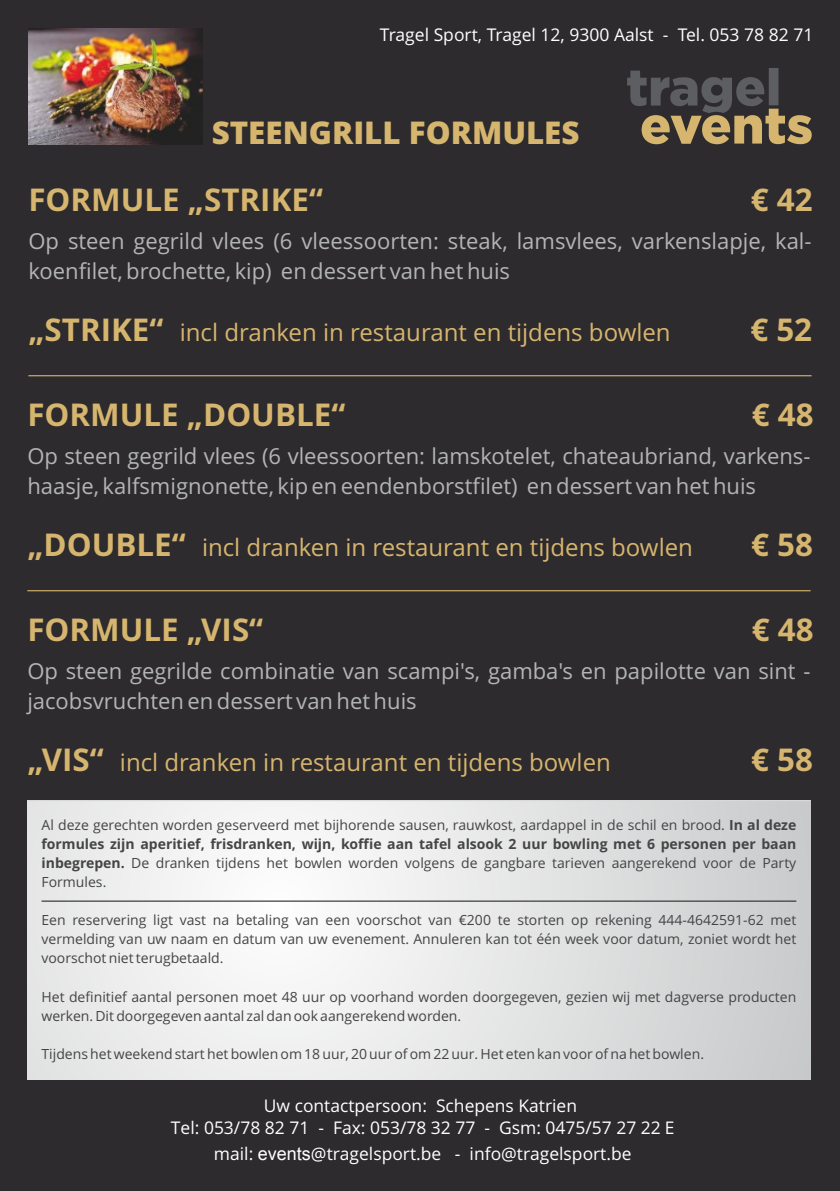
<style>
.page{position:relative;width:840px;height:1191px;background:#fff}
.page>*{position:absolute;margin:0;border:0;box-sizing:border-box;transform-origin:0 0}
.t1{font:700 31.4px "Open Sans";color:#d6b56e}
.t2{font:800 31.4px "Open Sans";color:#d6b56e}
.t3{font:24px "Open Sans";color:#d6b56e}
.t4{font:22px/30px "Open Sans";color:#b3b5b5}
.t5{font:17.4px/22.6px "Open Sans";color:#fff;text-align:center}
.t6{font:14px/19px "Open Sans";color:#454547;text-align:justify}
.s1{font-weight:700;font-size:31.4px}
.s2{font-weight:700}
.s3{font-family:"Arial";font-size:18px}
</style>
<div class="page">
<div style="left:0;top:0;width:839px;height:1191px;background:#2e2b2e"></div>
<svg style="left:27px;top:801px;width:783px;height:279px"></svg>
<img style="left:28px;top:28px;width:175px;height:116px">
<hr style="left:28px;top:375px;width:783px;height:1px;background:#d6b56e">
<hr style="left:27px;top:590px;width:783px;height:1px;background:#d6b56e">
<hr style="left:27px;top:800px;width:783px;height:1px;background:#d9d9db">
<hr style="left:41px;top:900px;width:754px;height:1px;background:#2e2b2e">
<svg style="left:626px;top:68px;width:185px;height:76px;background:#5d5447"></svg>
<p class="t5" style="left:380px;top:25px;width:434px">Tragel Sport, Tragel 12, 9300 Aalst - Tel. 053 78 82 71</p>
<h1 class="t2" style="left:211px;top:120px;width:369px">STEENGRILL FORMULES</h1>
<h1 class="t1" style="left:28px;top:187px;width:296px">FORMULE „STRIKE“</h1>
<h3 class="t4" style="left:28px;top:228px;width:784px">Op steen gegrild vlees (6 vleessoorten: steak, lamsvlees, varkenslapje, kal&shy;koenfilet, brochette, kip) en dessert van het huis</h3>
<h1 class="t1" style="left:750px;top:187px;width:63px">€ 42</h1>
<h2 class="t3" style="left:28px;top:322px;width:643px"><span class="s1">„STRIKE“</span> incl dranken in restaurant en tijdens bowlen</h2>
<h1 class="t1" style="left:750px;top:317px;width:63px">€ 52</h1>
<h1 class="t1" style="left:27px;top:402px;width:319px">FORMULE „DOUBLE“</h1>
<h3 class="t4" style="left:27px;top:443px;width:784px">Op steen gegrild vlees (6 vleessoorten: lamskotelet, chateaubriand, varkens&shy;haasje, kalfsmignonette, kip en eendenborstfilet) en dessert van het huis</h3>
<h1 class="t1" style="left:751px;top:402px;width:63px">€ 48</h1>
<h2 class="t3" style="left:27px;top:537px;width:666px"><span class="s1">„DOUBLE“</span> incl dranken in restaurant en tijdens bowlen</h2>
<h1 class="t1" style="left:750px;top:532px;width:63px">€ 58</h1>
<h1 class="t1" style="left:27px;top:617px;width:237px">FORMULE „VIS“</h1>
<h3 class="t4" style="left:27px;top:658px;width:784px">Op steen gegrilde combinatie van scampi's, gamba's en papilotte van sint - jacobsvruchten en dessert van het huis</h3>
<h1 class="t1" style="left:751px;top:617px;width:63px">€ 48</h1>
<h2 class="t3" style="left:27px;top:752px;width:584px"><span class="s1">„VIS“</span> incl dranken in restaurant en tijdens bowlen</h2>
<h1 class="t1" style="left:750px;top:747px;width:63px">€ 58</h1>
<p class="t6" style="left:41px;top:816px;width:756px">Al deze gerechten worden geserveerd met bijhorende sausen, rauwkost, aardappel in de schil en brood. <span class="s2">In al deze formules zijn aperitief, frisdranken, wijn, koffie aan tafel alsook 2 uur bowling met 6 personen per baan inbegrepen.</span> De dranken tijdens het bowlen worden volgens de gangbare tarieven aangerekend voor de Party Formules.</p>
<p class="t6" style="left:41px;top:912px;width:756px">Een reservering ligt vast na betaling van een voorschot van €200 te storten op rekening 444-4642591-62 met vermelding van uw naam en datum van uw evenement. Annuleren kan tot één week voor datum, zoniet wordt het voorschot niet terugbetaald.</p>
<p class="t6" style="left:41px;top:988px;width:755px">Het definitief aantal personen moet 48 uur op voorhand worden doorgegeven, gezien wij met dagverse producten werken. Dit doorgegeven aantal zal dan ook aangerekend worden.</p>
<p class="t6" style="left:41px;top:1045px;width:663px">Tijdens het weekend start het bowlen om 18 uur, 20 uur of om 22 uur. Het eten kan voor of na het bowlen.</p>
<p class="t5" style="left:171px;top:1095px;width:505px">Uw contactpersoon: Schepens Katrien<br>Tel: 053/78 82 71 - Fax: 053/78 32 77 - Gsm: 0475/57 27 22 E</p>
<p class="t5" style="left:214px;top:1143px;width:419px">mail: <span class="s3">events</span>@tragelsport.be - info@tragelsport.be</p>
</div>
